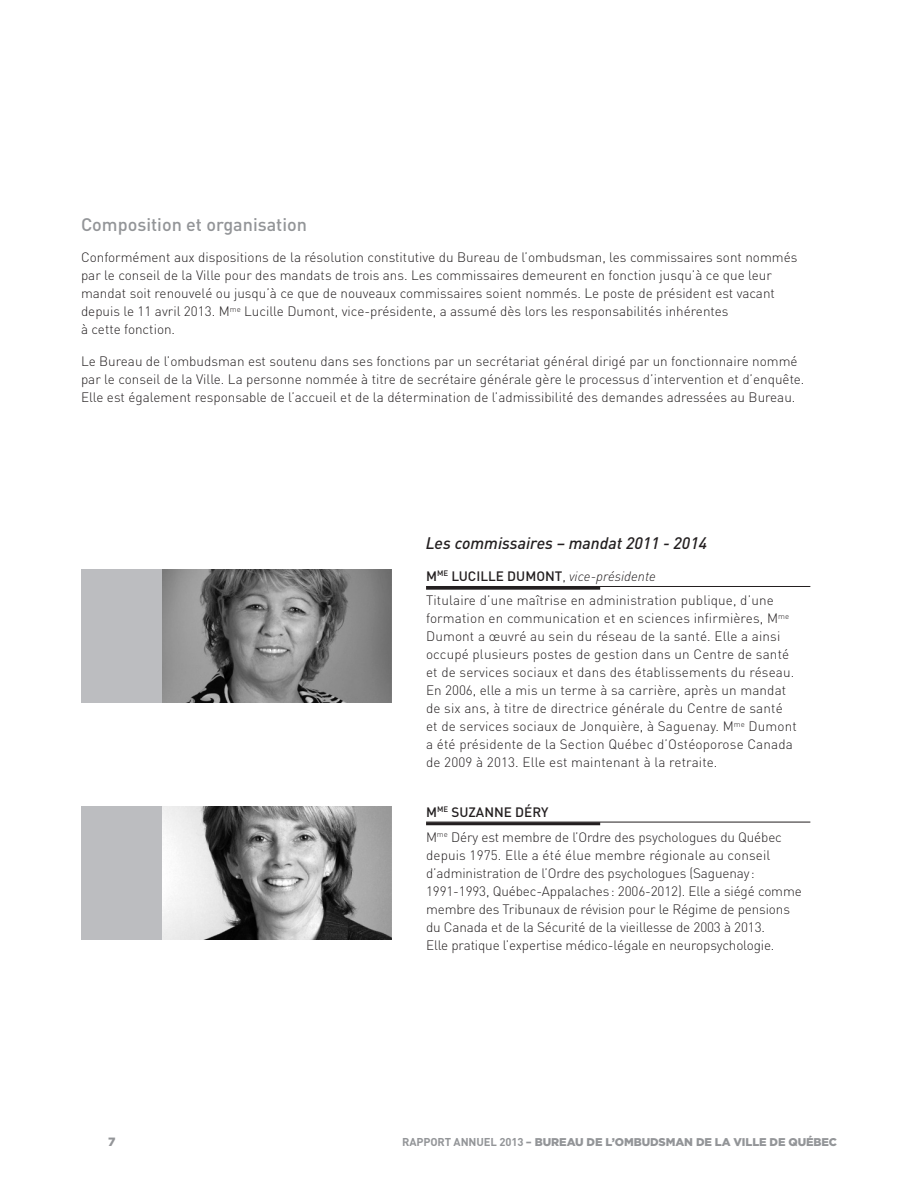
<style>
.page{position:relative;width:918px;height:1188px;background:#fff}
.page>*{position:absolute;margin:0;border:0;box-sizing:border-box;transform-origin:0 0}
.sous-titres{font:500 18px "DIN";color:#939598}
.sous-sous-titres{font:italic 500 16.5px "DIN";color:#231f20}
.sous-titres-2{font:300 13.5px/18px "DIN";color:#231f20}
.Texte_Courant{font:300 13.5px/18px "DIN";letter-spacing:.01em;color:#231f20}
.Texte_Courant-2{font:300 13.5px/18px "DIN";letter-spacing:-.01em;color:#231f20}
.Texte_Courant-3{font:italic 300 13.5px "DIN";color:#231f20}
.Texte_Courant-4{font:500 13.5px "DIN";color:#231f20}
.t1{font:900 12px "Gotham";color:#939598}
.t2{font:900 11.25px "Gotham";letter-spacing:-.01em;color:#939598}
.s1{font-weight:500;font-style:normal}
.s2{font-style:normal}
.s3{font-family:"DIN";font-weight:700}
.s4{font-weight:700}
</style>
<div class="page">
<img style="left:162px;top:806px;width:230px;height:134px">
<div style="left:81px;top:806px;width:81px;height:134px;background:#bcbdc0"></div>
<img style="left:162px;top:569px;width:230px;height:134px">
<div style="left:81px;top:569px;width:81px;height:134px;background:#bcbdc0"></div>
<hr style="left:426px;top:822px;width:384px;height:1px;background:#231f20">
<hr style="left:426px;top:822px;width:174px;height:3px;background:#231f20">
<hr style="left:426px;top:586px;width:384px;height:1px;background:#231f20">
<hr style="left:426px;top:587px;width:174px;height:3px;background:#231f20">
<p class="sous-titres" style="left:81px;top:213px;width:228px">Composition et organisation</p>
<p class="sous-titres-2" style="left:81px;top:248px;width:718px">Conformément aux dispositions de la résolution constitutive du Bureau de l’ombudsman, les commissaires sont nommés par le conseil de la Ville pour des mandats de trois ans. Les commissaires demeurent en fonction jusqu’à ce que leur mandat soit renouvelé ou jusqu’à ce que de nouveaux commissaires soient nommés. Le poste de président est vacant depuis le 11 avril 2013. M<sup>me</sup> Lucille Dumont, vice-présidente, a assumé dès lors les responsabilités inhérentes<br>à cette fonction.</p>
<p class="sous-titres-2" style="left:81px;top:352px;width:725px">Le Bureau de l’ombudsman est soutenu dans ses fonctions par un secrétariat général dirigé par un fonctionnaire nommé par le conseil de la Ville. La personne nommée à titre de secrétaire générale gère le processus d’intervention et d’enquête.<br>Elle est également responsable de l’accueil et de la détermination de l’admissibilité des demandes adressées au Bureau.</p>
<p class="sous-sous-titres" style="left:426px;top:533px;width:283px">Les commissaires – mandat 2011 - 2014</p>
<p class="Texte_Courant-3" style="left:426px;top:567px;width:231px"><span class="s1">M</span><sup>ME</sup> <span class="s1">LUCILLE DUMONT</span><span class="s2">,</span> vice-présidente</p>
<p class="Texte_Courant" style="left:426px;top:591px;width:372px">Titulaire d’une maîtrise en administration publique, d’une formation en communication et en sciences infirmières, M<sup>me </sup>Dumont a œuvré au sein du réseau de la santé. Elle a ainsi occupé plusieurs postes de gestion dans un Centre de santé et de services sociaux et dans des établissements du réseau.<br>En 2006, elle a mis un terme à sa carrière, après un mandat de six ans, à titre de directrice générale du Centre de santé et de services sociaux de Jonquière, à Saguenay. M<sup>me</sup> Dumont a été présidente de la Section Québec d’Ostéoporose Canada de 2009 à 2013. Elle est maintenant à la retraite.</p>
<p class="Texte_Courant-4" style="left:426px;top:803px;width:124px">M<sup>ME</sup> SUZANNE DÉRY</p>
<p class="Texte_Courant-2" style="left:426px;top:828px;width:377px">M<sup>me</sup> Déry est membre de l’Ordre des psychologues du Québec depuis 1975. Elle a été élue membre régionale au conseil d’administration de l’Ordre des psychologues (Saguenay:<br>1991-1993, Québec-Appalaches: 2006-2012). Elle a siégé comme membre des Tribunaux de révision pour le Régime de pensions du Canada et de la Sécurité de la vieillesse de 2003 à 2013.<br>Elle pratique l’expertise médico-légale en neuropsychologie.</p>
<p class="t1" style="left:108px;top:1135px;width:9px">7</p>
<p class="t2" style="left:402px;top:1135px;width:436px"><span class="s3">RAPPORT ANNUEL 2013</span> <span class="s4">–</span> BUREAU DE L’OMBUDSMAN DE LA VILLE DE QUÉBEC</p>
</div>
